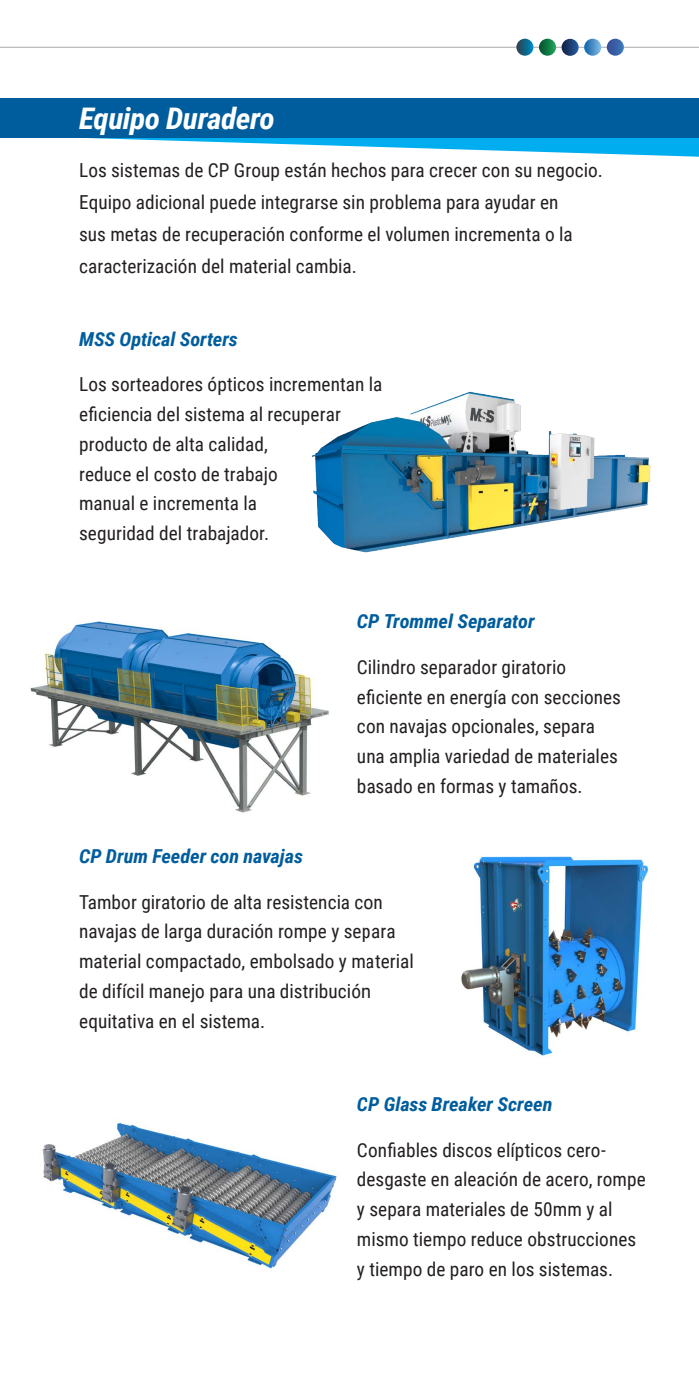
<style>
.page{position:relative;width:699px;height:1386px;background:#fff}
.page>*{position:absolute;margin:0;border:0;box-sizing:border-box;transform-origin:0 0}
.t1{font:italic 700 29.75px "Roboto Condensed";letter-spacing:-.015em;color:#fff;scale:1.05 1}
.t2{font:19.25px/29.8px "Roboto Condensed";color:#231f20}
.t3{font:italic 700 19.25px "Roboto Condensed";letter-spacing:-.005em;color:#005d9d;scale:1.05 1}
</style>
<div class="page">
<hr style="left:0;top:47px;width:698px;height:1px;background:#a8a9ad">
<svg style="left:87px;top:138px;width:611px;height:19px"></svg>
<div style="left:0;top:98px;width:698px;height:40px;background:#005d9d"></div>
<svg style="left:516px;top:39px;width:17px;height:17px"></svg>
<svg style="left:538px;top:39px;width:17px;height:17px"></svg>
<svg style="left:584px;top:39px;width:17px;height:17px"></svg>
<svg style="left:606px;top:39px;width:17px;height:17px"></svg>
<svg style="left:561px;top:39px;width:17px;height:17px"></svg>
<img style="left:311px;top:391px;width:340px;height:162px">
<img style="left:42px;top:1122px;width:295px;height:147px">
<img style="left:30px;top:621px;width:299px;height:192px">
<img style="left:461px;top:856px;width:188px;height:200px">
<h1 class="t1" style="left:79px;top:98px;width:188px">Equipo Duradero</h1>
<p class="t2" style="left:79px;top:153px;width:525px;line-height:32px">Los sistemas de CP Group están hechos para crecer con su negocio.<br>Equipo adicional puede integrarse sin problema para ayudar en<br>sus metas de recuperación conforme el volumen incrementa o la caracterización del material cambia.</p>
<p class="t3" style="left:79px;top:326px;width:153px">MSS Optical Sorters</p>
<p class="t2" style="left:79px;top:369px;width:305px">Los sorteadores ópticos incrementan la eficiencia del sistema al recuperar producto de alta calidad,<br>reduce el costo de trabajo<br>manual e incrementa la<br>seguridad del trabajador.</p>
<p class="t3" style="left:357px;top:608px;width:171px">CP Trommel Separator</p>
<p class="t2" style="left:357px;top:651px;width:265px">Cilindro separador giratorio eficiente en energía con secciones con navajas opcionales, separa una amplia variedad de materiales basado en formas y tamaños.</p>
<p class="t3" style="left:79px;top:843px;width:215px">CP Drum Feeder con navajas</p>
<p class="t2" style="left:79px;top:886px;width:336px">Tambor giratorio de alta resistencia con navajas de larga duración rompe y separa material compactado, embolsado y material de difícil manejo para una distribución equitativa en el sistema.</p>
<p class="t3" style="left:357px;top:1091px;width:188px">CP Glass Breaker Screen</p>
<p class="t2" style="left:357px;top:1134px;width:290px">Confiables discos elípticos cero&shy;desgaste en aleación de acero, rompe y separa materiales de 50mm y al mismo tiempo reduce obstrucciones y tiempo de paro en los sistemas.</p>
</div>
